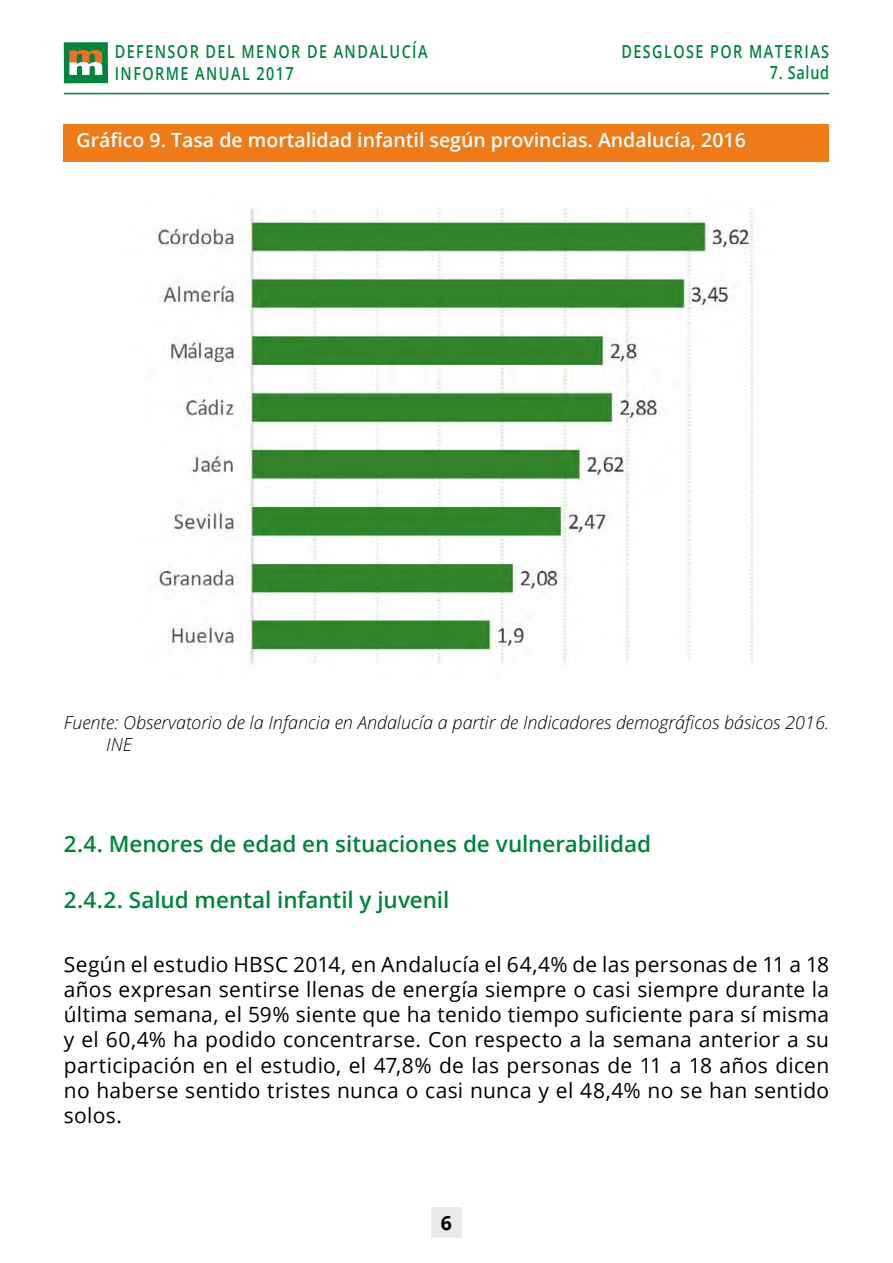
<style>
.page{position:relative;width:893px;height:1263px;background:#fff}
.page>*{position:absolute;margin:0;border:0;box-sizing:border-box;transform-origin:0 0}
.TITULOS_SEPARATA{font:600 22.5px "Open Sans";letter-spacing:-.005em;color:#02843d}
.PARRAFO_SEPARATA{font:21px/25.2px "Open Sans";letter-spacing:.015em;color:#000;text-align:justify}
.TITULO_GRÁFICO{font:600 19.5px "Open Sans";color:#fff}
.t1{font:700 19.5px "Open Sans";color:#000}
._04_PIE_TABLA_GRAFIC{font:italic 300 18px/21.6px "Open Sans";color:#000}
.t2{font:600 18px/21.6px "Open Sans";letter-spacing:.1em;color:#02843d;scale:.8 1}
</style>
<div class="page">
<div style="left:431px;top:1208px;width:31px;height:30px;background:#ece9e9"></div>
<div style="left:64px;top:42px;width:44px;height:41px;background:#02843d"></div>
<svg style="left:69px;top:50px;width:33px;height:25px"></svg>
<hr style="left:64px;top:93px;width:765px;height:1px;background:#02843d">
<div style="left:64px;top:124px;width:765px;height:38px;background:#ee7b18"></div>
<img style="left:156px;top:208px;width:598px;height:456px">
<p class="t2" style="left:115px;top:40px;width:392px">DEFENSOR DEL MENOR DE ANDALUCÍA<br>INFORME ANUAL 2017</p>
<p class="t2" style="left:621px;top:40px;width:261px">DESGLOSE POR MATERIAS</p>
<p class="t2" style="left:770px;top:62px;width:76px">7. Salud</p>
<p class="TITULO_GRÁFICO" style="left:77px;top:127px;width:671px">Gráfico 9. Tasa de mortalidad infantil según provincias. Andalucía, 2016</p>
<p class="_04_PIE_TABLA_GRAFIC" style="left:106px;top:711px;width:724px;text-indent:-43px">Fuente: Observatorio de la Infancia en Andalucía a partir de Indicadores demográficos básicos 2016.<br>INE</p>
<p class="TITULOS_SEPARATA" style="left:64px;top:828px;width:589px">2.4. Menores de edad en situaciones de vulnerabilidad</p>
<p class="TITULOS_SEPARATA" style="left:64px;top:885px;width:387px">2.4.2. Salud mental infantil y juvenil</p>
<p class="PARRAFO_SEPARATA" style="left:64px;top:951px;width:767px">Según el estudio HBSC 2014, en Andalucía el 64,4% de las personas de 11 a 18 años expresan sentirse llenas de energía siempre o casi siempre durante la última semana, el 59% siente que ha tenido tiempo suficiente para sí misma y el 60,4% ha podido concentrarse. Con respecto a la semana anterior a su participación en el estudio, el 47,8% de las personas de 11 a 18 años dicen no haberse sentido tristes nunca o casi nunca y el 48,4% no se han sentido solos.</p>
<p class="t1" style="left:441px;top:1209px;width:13px">6</p>
</div>
